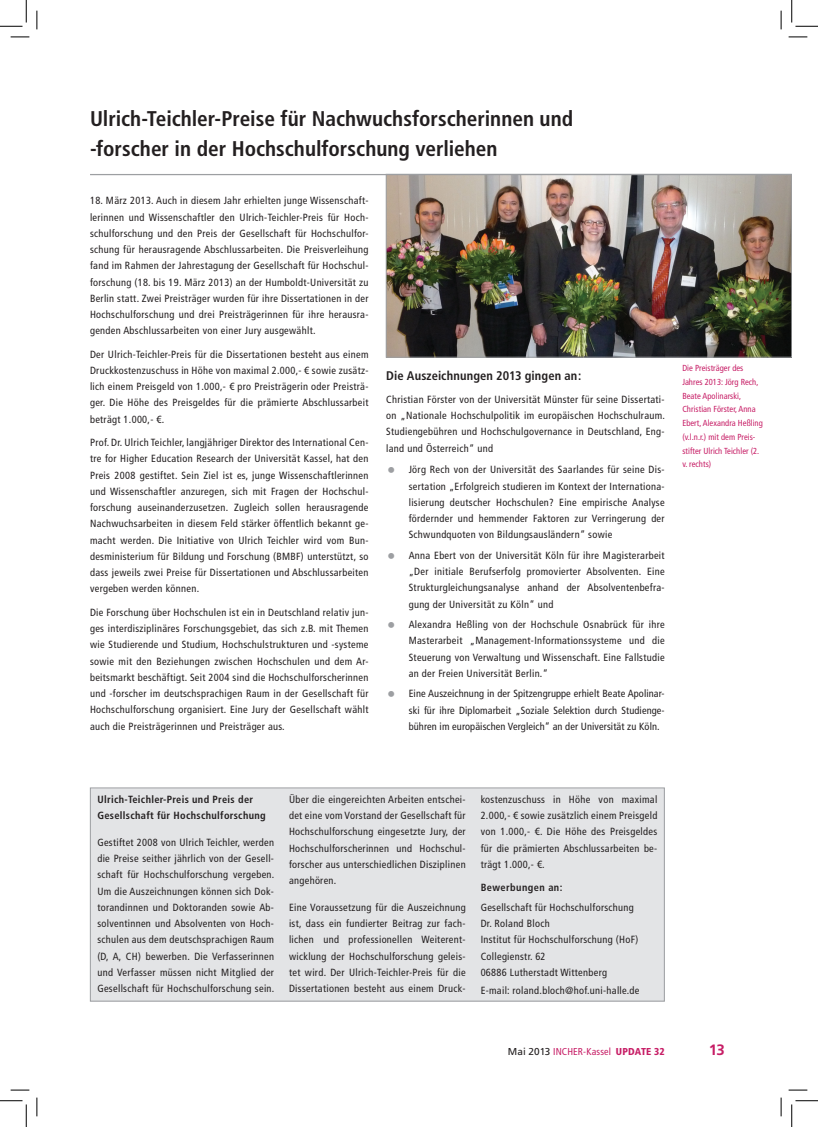
<style>
.page{position:relative;width:818px;height:1127px;background:#fff}
.page>*{position:absolute;margin:0;border:0;box-sizing:border-box;transform-origin:0 0}
.t1{font:700 condensed 21.25px/30px "Frutiger";color:#231f20}
.t2{font:700 15px "Frutiger";color:#c71e66}
.t3{font:700 condensed 12.5px "Frutiger";letter-spacing:.01em;color:#231f20}
.t4{font:condensed 10.38px/16.2px "Frutiger";letter-spacing:.03em;color:#231f20;text-align:justify}
.t5{font:700 condensed 10.38px/16.2px "Frutiger";letter-spacing:.03em;color:#231f20}
.t6{font:condensed 10px "Frutiger";letter-spacing:.015em;color:#c71e66}
.t7{font:condensed 8.75px/13.8px "Frutiger";letter-spacing:.005em;color:#c71e66}
.s1{font-family:"Frutiger LT Com"}
.s2{font-stretch:normal;color:#231f20}
.s3{font-weight:900}
</style>
<div class="page">
<img style="left:388px;top:176px;width:402px;height:179px">
<div style="left:386px;top:174px;width:406px;height:183px;border:1px solid #9d9fa2"></div>
<div style="left:90px;top:787px;width:574px;height:213px;background:#e3e4e6"></div>
<div style="left:90px;top:787px;width:575px;height:214px;border:1px solid #9d9fa2"></div>
<hr style="left:90px;top:174px;width:701px;height:1px;background:#9d9fa2">
<svg style="left:11px;top:36px;width:18px;height:2px"></svg>
<svg style="left:788px;top:36px;width:19px;height:2px"></svg>
<svg style="left:11px;top:1089px;width:18px;height:1px"></svg>
<svg style="left:788px;top:1089px;width:19px;height:1px"></svg>
<svg style="left:36px;top:11px;width:2px;height:18px"></svg>
<svg style="left:36px;top:1097px;width:2px;height:18px"></svg>
<svg style="left:780px;top:11px;width:2px;height:18px"></svg>
<svg style="left:780px;top:1097px;width:2px;height:18px"></svg>
<svg style="left:0;top:0;width:27px;height:27px"></svg>
<svg style="left:0;top:1100px;width:27px;height:26px"></svg>
<svg style="left:791px;top:0;width:27px;height:27px"></svg>
<svg style="left:791px;top:1100px;width:27px;height:26px"></svg>
<h1 class="t1" style="left:90px;top:103px;width:485px">Ulrich-Teichler-Preise für Nachwuchsforscherinnen und -forscher in der Hochschulforschung verliehen</h1>
<p class="t4" style="left:90px;top:192px;width:280px">18. März 2013. Auch in diesem Jahr erhielten junge Wissenschaft&shy;lerinnen und Wissenschaftler den Ulrich-Teichler-Preis für Hoch&shy;schulforschung und den Preis der Gesellschaft für Hochschulfor&shy;schung für herausragende Abschlussarbeiten. Die Preisverleihung fand im Rahmen der Jahrestagung der Gesellschaft für Hochschul&shy;forschung (18. bis 19. März 2013) an der Humboldt-Universität zu Berlin statt. Zwei Preisträger wurden für ihre Dissertationen in der Hochschulforschung und drei Preisträgerinnen für ihre herausra&shy;genden Abschlussarbeiten von einer Jury ausgewählt.</p>
<p class="t4" style="left:90px;top:346px;width:280px">Der Ulrich-Teichler-Preis für die Dissertationen besteht aus einem Druckkostenzuschuss in Höhe von maximal 2.000,- <span class="s1">€</span> sowie zusätz&shy;lich einem Preisgeld von 1.000,- <span class="s1">€</span> pro Preisträgerin oder Preisträ&shy;ger. Die Höhe des Preisgeldes für die prämierte Abschlussarbeit beträgt 1.000,- <span class="s1">€</span>.</p>
<p class="t4" style="left:90px;top:434px;width:280px">Prof. Dr. Ulrich Teichler, langjähriger Direktor des International Cen&shy;tre for Higher Education Research der Universität Kassel, hat den Preis 2008 gestiftet. Sein Ziel ist es, junge Wissenschaftlerinnen und Wissenschaftler anzuregen, sich mit Fragen der Hochschul&shy;forschung auseinanderzusetzen. Zugleich sollen herausragende Nachwuchsarbeiten in diesem Feld stärker öffentlich bekannt ge&shy;macht werden. Die Initiative von Ulrich Teichler wird vom Bun&shy;desministerium für Bildung und Forschung (BMBF) unterstützt, so dass jeweils zwei Preise für Dissertationen und Abschlussarbeiten vergeben werden können.</p>
<p class="t4" style="left:90px;top:604px;width:280px">Die Forschung über Hochschulen ist ein in Deutschland relativ jun&shy;ges interdisziplinäres Forschungsgebiet, das sich z.B. mit Themen wie Studierende und Studium, Hochschulstrukturen und -systeme sowie mit den Beziehungen zwischen Hochschulen und dem Ar&shy;beitsmarkt beschäftigt. Seit 2004 sind die Hochschulforscherinnen und -forscher im deutschsprachigen Raum in der Gesellschaft für Hochschulforschung organisiert. Eine Jury der Gesellschaft wählt auch die Preisträgerinnen und Preisträger aus.</p>
<p class="t3" style="left:386px;top:368px;width:197px">Die Auszeichnungen 2013 gingen an:</p>
<p class="t4" style="left:386px;top:391px;width:280px">Christian Förster von der Universität Münster für seine Dissertati&shy;on „Nationale Hochschulpolitik im europäischen Hochschulraum.<br>Studiengebühren und Hochschulgovernance in Deutschland, Eng&shy;land und Österreich“ und</p>
<p class="t4" style="left:409px;top:461px;width:257px">Jörg Rech von der Universität des Saarlandes für seine Dis&shy;sertation „Erfolgreich studieren im Kontext der Internationa&shy;lisierung deutscher Hochschulen? Eine empirische Analyse fördernder und hemmender Faktoren zur Verringerung der Schwundquoten von Bildungsausländern“ sowie</p>
<p class="t4" style="left:409px;top:547px;width:257px">Anna Ebert von der Universität Köln für ihre Magisterarbeit „Der initiale Berufserfolg promovierter Absolventen. Eine Strukturgleichungsanalyse anhand der Absolventenbefra&shy;gung der Universität zu Köln“ und</p>
<p class="t4" style="left:409px;top:616px;width:257px">Alexandra Heßling von der Hochschule Osnabrück für ihre Masterarbeit „Management-Informationssysteme und die Steuerung von Verwaltung und Wissenschaft. Eine Fallstudie an der Freien Universität Berlin.“</p>
<p class="t4" style="left:409px;top:685px;width:257px">Eine Auszeichnung in der Spitzengruppe erhielt Beate Apolinar&shy;ski für ihre Diplomarbeit „Soziale Selektion durch Studienge&shy;bühren im europäischen Vergleich“ an der Universität zu Köln.</p>
<p class="t7" style="left:682px;top:361px;width:82px">Die Preisträger des<br>Jahres 2013: Jörg Rech,<br>Beate Apolinarski,<br>Christian Förster, Anna<br>Ebert, Alexandra Heßling (v.l.n.r.) mit dem Preis&shy;stifter Ulrich Teichler (2. v. rechts)</p>
<p class="t5" style="left:97px;top:790px;width:170px">Ulrich-Teichler-Preis und Preis der<br>Gesellschaft für Hochschulforschung</p>
<p class="t4" style="left:97px;top:834px;width:178px">Gestiftet 2008 von Ulrich Teichler, werden die Preise seither jährlich von der Gesell&shy;schaft für Hochschulforschung vergeben.<br>Um die Auszeichnungen können sich Dok&shy;torandinnen und Doktoranden sowie Ab&shy;solventinnen und Absolventen von Hoch&shy;schulen aus dem deutschsprachigen Raum (D, A, CH) bewerben. Die Verfasserinnen und Verfasser müssen nicht Mitglied der Gesellschaft für Hochschulforschung sein.</p>
<p class="t4" style="left:289px;top:790px;width:178px">Über die eingereichten Arbeiten entschei&shy;det eine vom Vorstand der Gesellschaft für Hochschulforschung eingesetzte Jury, der Hochschulforscherinnen und Hochschul&shy;forscher aus unterschiedlichen Disziplinen angehören.</p>
<p class="t4" style="left:289px;top:899px;width:178px">Eine Voraussetzung für die Auszeichnung ist, dass ein fundierter Beitrag zur fach&shy;lichen und professionellen Weiterent&shy;wicklung der Hochschulforschung geleis&shy;tet wird. Der Ulrich-Teichler-Preis für die Dissertationen besteht aus einem Druck-</p>
<p class="t4" style="left:481px;top:790px;width:178px">kostenzuschuss in Höhe von maximal 2.000,- <span class="s1">€</span> sowie zusätzlich einem Preisgeld von 1.000,- <span class="s1">€</span>. Die Höhe des Preisgeldes für die prämierten Abschlussarbeiten be&shy;trägt 1.000,- <span class="s1">€</span>.</p>
<p class="t5" style="left:481px;top:879px;width:83px">Bewerbungen an:</p>
<p class="t4" style="left:481px;top:899px;width:159px;text-align:left">Gesellschaft für Hochschulforschung<br>Dr. Roland Bloch<br>Institut für Hochschulforschung (HoF)<br>Collegienstr. 62<br>06886 Lutherstadt Wittenberg</p>
<p class="t4" style="left:481px;top:982px;width:160px">E-mail: roland.bloch@hof.uni-halle.de</p>
<p class="t6" style="left:508px;top:1045px;width:158px"><span class="s2">Mai 2013</span> INCHER-Kassel <span class="s3">UPDATE 32</span></p>
<h2 class="t2" style="left:709px;top:1040px;width:18px">13</h2>
</div>
